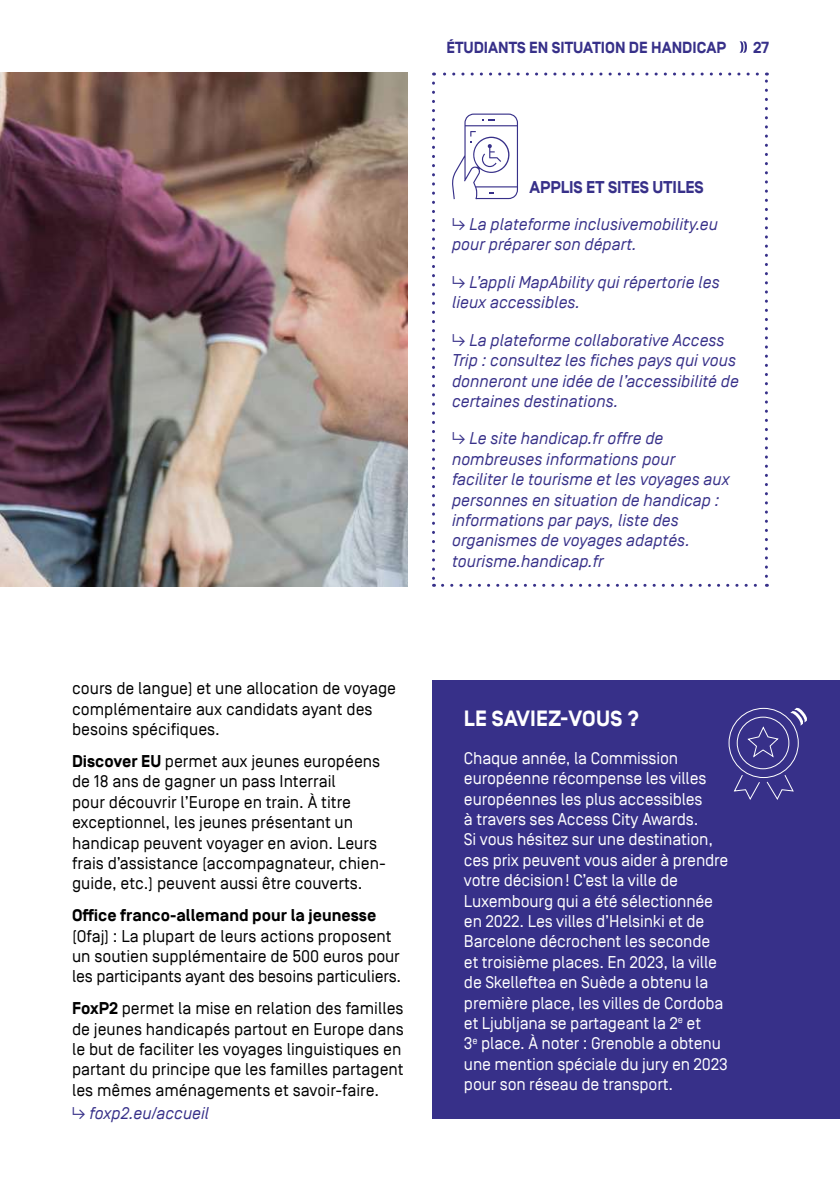
<style>
.page{position:relative;width:840px;height:1191px;background:#fff}
.page>*{position:absolute;margin:0;border:0;box-sizing:border-box;transform-origin:0 0}
.t1{font:700 22px "Simplon Norm";letter-spacing:.01em;color:#fff}
.t2{font:17px/20.4px "Simplon Norm";color:#000}
.t3{font:17px/20.4px "Simplon Norm";letter-spacing:-.01em;color:#fff}
.t4{font:italic 17px/20.4px "Simplon Norm";color:#373089}
.t5{font:700 17px "Simplon Norm";color:#000}
.t6{font:700 17px "Simplon Norm";color:#373089}
.t7{font:700 16px "Simplon Norm";color:#373089}
.s1{font-weight:700}
</style>
<div class="page">
<svg style="left:739px;top:41px;width:7px;height:12px"></svg>
<svg style="left:452px;top:114px;width:65px;height:85px"></svg>
<svg style="left:432px;top:83px;width:3px;height:504px"></svg>
<svg style="left:442px;top:584px;width:325px;height:3px"></svg>
<svg style="left:765px;top:73px;width:2px;height:503px"></svg>
<svg style="left:433px;top:73px;width:324px;height:3px"></svg>
<div style="left:432px;top:680px;width:407px;height:439px;background:#373089"></div>
<img style="left:0;top:73px;width:408px;height:514px">
<svg style="left:728px;top:707px;width:79px;height:93px"></svg>
<p class="t7" style="left:446px;top:38px;width:281px">ÉTUDIANTS EN SITUATION DE HANDICAP</p>
<p class="t7" style="left:752px;top:39px;width:17px">27</p>
<p class="t2" style="left:72px;top:678px;width:325px">cours de langue) et une allocation de voyage complémentaire aux candidats ayant des besoins spécifiques.</p>
<p class="t2" style="left:72px;top:751px;width:315px"><span class="s1">Discover EU</span> permet aux jeunes européens de 18 ans de gagner un pass Interrail<br>pour découvrir l’Europe en train. À titre exceptionnel, les jeunes présentant un handicap peuvent voyager en avion. Leurs frais d’assistance (accompagnateur, chien&shy;guide, etc.) peuvent aussi être couverts.</p>
<p class="t5" style="left:72px;top:906px;width:305px">Office franco-allemand pour la jeunesse</p>
<p class="t2" style="left:72px;top:925px;width:330px">(Ofaj) : La plupart de leurs actions proposent un soutien supplémentaire de 500 euros pour les participants ayant des besoins particuliers.</p>
<p class="t2" style="left:72px;top:998px;width:333px"><span class="s1">FoxP2</span> permet la mise en relation des familles de jeunes handicapés partout en Europe dans le but de faciliter les voyages linguistiques en partant du principe que les familles partagent les mêmes aménagements et savoir-faire.</p>
<p class="t4" style="left:72px;top:1103px;width:139px">↳ foxp2.eu/accueil</p>
<p class="t6" style="left:529px;top:178px;width:176px">APPLIS ET SITES UTILES</p>
<p class="t4" style="left:452px;top:214px;width:267px">↳ La plateforme inclusivemobility.eu pour préparer son départ.</p>
<p class="t4" style="left:452px;top:272px;width:269px">↳ L’appli MapAbility qui répertorie les lieux accessibles.</p>
<p class="t4" style="left:452px;top:330px;width:288px">↳ La plateforme collaborative Access Trip : consultez les fiches pays qui vous donneront une idée de l’accessibilité de certaines destinations.</p>
<p class="t4" style="left:452px;top:428px;width:279px">↳ Le site handicap.fr offre de nombreuses informations pour faciliter le tourisme et les voyages aux personnes en situation de handicap : informations par pays, liste des organismes de voyages adaptés. tourisme.handicap.fr</p>
<p class="t1" style="left:463px;top:707px;width:177px">LE SAVIEZ-VOUS ?</p>
<p class="t3" style="left:463px;top:748px;width:266px">Chaque année, la Commission européenne récompense les villes européennes les plus accessibles<br>à travers ses Access City Awards.<br>Si vous hésitez sur une destination, ces prix peuvent vous aider à prendre votre décision! C’est la ville de Luxembourg qui a été sélectionnée en 2022. Les villes d’Helsinki et de Barcelone décrochent les seconde et troisième places. En 2023, la ville de Skelleftea en Suède a obtenu la première place, les villes de Cordoba et Ljubljana se partageant la 2<sup>e</sup> et<br>3<sup>e</sup> place. À noter : Grenoble a obtenu une mention spéciale du jury en 2023 pour son réseau de transport.</p>
</div>
